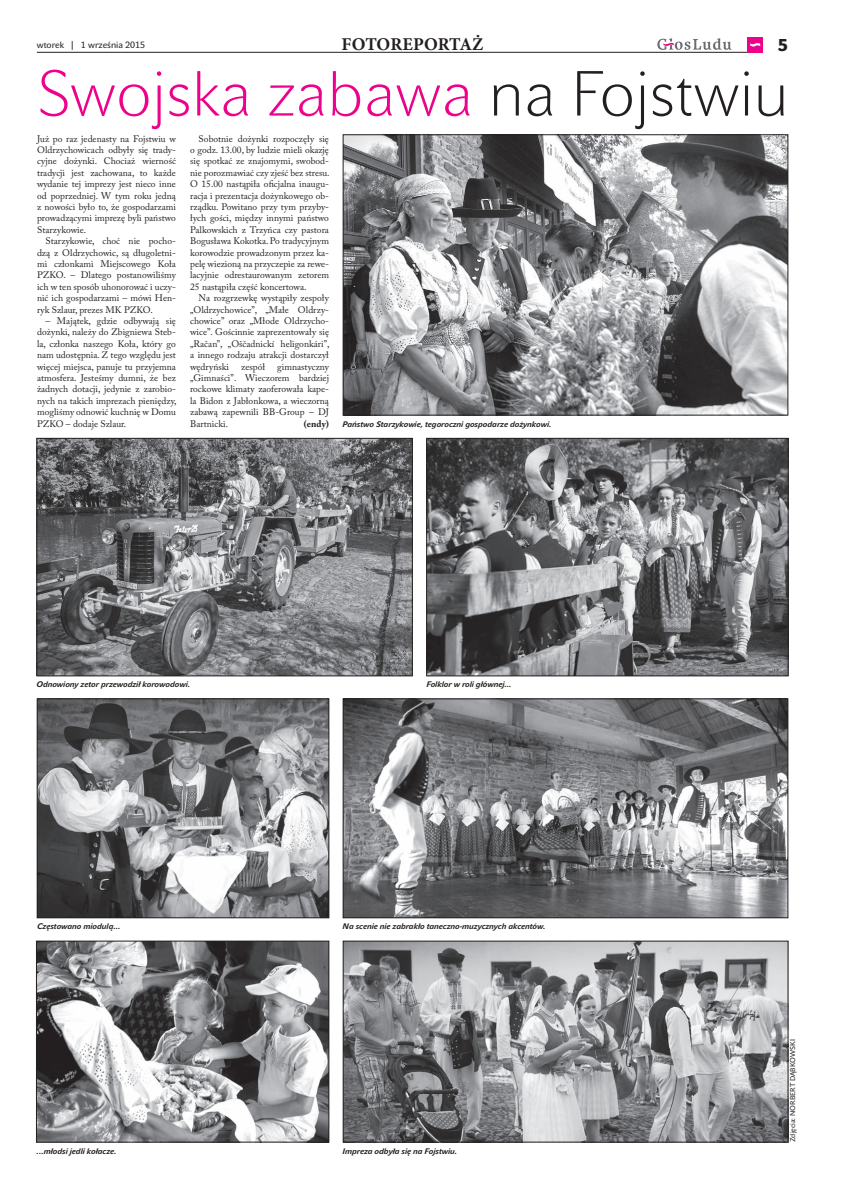
<style>
.page{position:relative;width:842px;height:1191px;background:#fff}
.page>*{position:absolute;margin:0;border:0;box-sizing:border-box;transform-origin:0 0}
.t1{font:63px "John Sans White Pro";color:#ed028c}
.t2{font:700 18px "Minion Pro";letter-spacing:-.005em;color:#231f20}
.t3{font:17px "John Sans Black Pro";color:#231f20}
.t4{font:9.5px/11.4px "Adobe Caslon Pro";color:#231f20;text-align:justify}
.t5{font:700 9.5px "Adobe Caslon Pro";color:#231f20}
.t6{font:9px "John Sans Text Pro";color:#231f20}
.t7{font:italic 700 8px "John Sans Text Pro";color:#231f20}
.t8{font:7px "John Sans Text Pro";color:#231f20}
.s1{color:#231f20}
</style>
<div class="page">
<hr style="left:37px;top:52px;width:726px;height:1px;background:#231f20">
<div style="left:747px;top:37px;width:16px;height:15px;background:#ed028c"></div>
<svg style="left:750px;top:43px;width:10px;height:4px"></svg>
<svg style="left:657px;top:38px;width:75px;height:12px"></svg>
<img style="left:345px;top:137px;width:441px;height:276px">
<div style="left:343px;top:135px;width:445px;height:280px;border:1px solid #231f20"></div>
<img style="left:39px;top:440px;width:371px;height:234px">
<div style="left:37px;top:438px;width:375px;height:238px;border:1px solid #231f20"></div>
<img style="left:429px;top:440px;width:357px;height:234px">
<div style="left:427px;top:438px;width:361px;height:238px;border:1px solid #231f20"></div>
<img style="left:345px;top:943px;width:441px;height:197px">
<div style="left:343px;top:941px;width:445px;height:201px;border:1px solid #231f20"></div>
<img style="left:39px;top:701px;width:288px;height:215px">
<div style="left:37px;top:699px;width:292px;height:219px;border:1px solid #231f20"></div>
<img style="left:38px;top:943px;width:289px;height:197px">
<div style="left:36px;top:941px;width:293px;height:201px;border:1px solid #231f20"></div>
<img style="left:345px;top:701px;width:441px;height:215px">
<div style="left:343px;top:699px;width:445px;height:219px;border:1px solid #231f20"></div>
<p class="t6" style="left:37px;top:40px;width:110px">wtorek | 1 września 2015</p>
<p class="t2" style="left:342px;top:33px;width:143px">FOTOREPORTAŻ</p>
<p class="t3" style="left:778px;top:39px;width:12px">5</p>
<p class="t1" style="left:37px;top:57px;width:753px">Swojska zabawa <span class="s1">na Fojstwiu</span></p>
<p class="t4" style="left:37px;top:134px;width:140px">Już po raz jedenasty na Fojstwiu w</p>
<p class="t4" style="left:37px;top:145px;width:140px">Oldrzychowicach odbyły się trady-</p>
<p class="t4" style="left:37px;top:156px;width:140px">cyjne dożynki. Chociaż wierność</p>
<p class="t4" style="left:37px;top:168px;width:140px">tradycji jest zachowana, to każde</p>
<p class="t4" style="left:37px;top:179px;width:140px">wydanie tej imprezy jest nieco inne</p>
<p class="t4" style="left:37px;top:191px;width:140px">od poprzedniej. W tym roku jedną</p>
<p class="t4" style="left:37px;top:202px;width:140px">z nowości było to, że gospodarzami</p>
<p class="t4" style="left:37px;top:213px;width:140px">prowadzącymi imprezę byli państwo</p>
<p class="t4" style="left:37px;top:225px;width:51px">Starzykowie.</p>
<p class="t4" style="left:46px;top:236px;width:132px">Starzykowie, choć nie pocho-</p>
<p class="t4" style="left:37px;top:248px;width:140px">dzą z Oldrzychowic, są długoletni-</p>
<p class="t4" style="left:37px;top:259px;width:140px">mi członkami Miejscowego Koła</p>
<p class="t4" style="left:37px;top:270px;width:140px">PZKO. – Dlatego postanowiliśmy</p>
<p class="t4" style="left:37px;top:282px;width:140px">ich w ten sposób uhonorować i uczy-</p>
<p class="t4" style="left:37px;top:293px;width:140px">nić ich gospodarzami – mówi Hen-</p>
<p class="t4" style="left:37px;top:305px;width:117px">ryk Szlaur, prezes MK PZKO.</p>
<p class="t4" style="left:37px;top:316px;width:141px;text-indent:9px">– Majątek, gdzie odbywają się dożynki, należy do Zbigniewa Steb&shy;la, członka naszego Koła, który go nam udostępnia. Z tego względu jest więcej miejsca, panuje tu przyjemna atmosfera. Jesteśmy dumni, że bez żadnych dotacji, jedynie z zarobio&shy;nych na takich imprezach pieniędzy, mogliśmy odnowić kuchnię w Domu PZKO – dodaje Szlaur.</p>
<p class="t4" style="left:199px;top:134px;width:132px">Sobotnie dożynki rozpoczęły się</p>
<p class="t4" style="left:190px;top:145px;width:140px">o godz. 13.00, by ludzie mieli okazję</p>
<p class="t4" style="left:190px;top:156px;width:140px">się spotkać ze znajomymi, swobod-</p>
<p class="t4" style="left:190px;top:168px;width:141px">nie porozmawiać czy zjeść bez stresu.</p>
<p class="t4" style="left:190px;top:179px;width:140px">O 15.00 nastąpiła oficjalna inaugu-</p>
<p class="t4" style="left:190px;top:191px;width:140px">racja i prezentacja dożynkowego ob-</p>
<p class="t4" style="left:190px;top:202px;width:140px">rządku. Powitano przy tym przyby-</p>
<p class="t4" style="left:190px;top:213px;width:140px">łych gości, między innymi państwo</p>
<p class="t4" style="left:190px;top:225px;width:140px">Palkowskich z Trzyńca czy pastora</p>
<p class="t4" style="left:190px;top:236px;width:140px">Bogusława Kokotka. Po tradycyjnym</p>
<p class="t4" style="left:190px;top:248px;width:140px">korowodzie prowadzonym przez ka-</p>
<p class="t4" style="left:190px;top:259px;width:140px">pelę wiezioną na przyczepie za rewe-</p>
<p class="t4" style="left:190px;top:270px;width:140px">lacyjnie odrestaurowanym zetorem</p>
<p class="t4" style="left:190px;top:282px;width:118px">25 nastąpiła część koncertowa.</p>
<p class="t4" style="left:199px;top:293px;width:132px">Na rozgrzewkę wystąpiły zespoły</p>
<p class="t4" style="left:190px;top:305px;width:140px">„Oldrzychowice”, „Małe Oldrzy-</p>
<p class="t4" style="left:190px;top:316px;width:140px">chowice” oraz „Młode Oldrzycho-</p>
<p class="t4" style="left:190px;top:327px;width:140px">wice”. Gościnnie zaprezentowały się</p>
<p class="t4" style="left:190px;top:339px;width:141px">„Račan”, „Oščadnickí heligonkári”,</p>
<p class="t4" style="left:190px;top:350px;width:140px">a innego rodzaju atrakcji dostarczył</p>
<p class="t4" style="left:190px;top:362px;width:40px">wędryński</p>
<p class="t4" style="left:241px;top:362px;width:26px">zespół</p>
<p class="t4" style="left:190px;top:362px;width:140px;text-indent:87px">gimnastyczny „Gimnaści”. Wieczorem bardziej rockowe klimaty zaoferowała kape&shy;la Bidon z Jabłonkowa, a wieczorną zabawą zapewnili BB-Group – DJ Bartnicki.</p>
<p class="t5" style="left:304px;top:418px;width:27px">(endy)</p>
<p class="t7" style="left:343px;top:421px;width:210px">Państwo Starzykowie, tegoroczni gospodarze dożynkowi.</p>
<p class="t7" style="left:36px;top:682px;width:155px">Odnowiony zetor przewodził korowodowi.</p>
<p class="t7" style="left:427px;top:682px;width:87px">Folklor w roli głównej...</p>
<p class="t7" style="left:37px;top:924px;width:85px">Częstowano miodulą...</p>
<p class="t7" style="left:37px;top:1148px;width:81px">...młodsi jedli kołacze.</p>
<p class="t7" style="left:343px;top:924px;width:204px">Na scenie nie zabrakło taneczno-muzycznych akcentów.</p>
<p class="t7" style="left:343px;top:1148px;width:116px">Impreza odbyła się na Fojstwiu.</p>
<p class="t8" style="left:789px;top:1142px;width:104px;rotate:-90deg">Zdjęcia: NORBERT DĄBKOWSKI</p>
</div>
